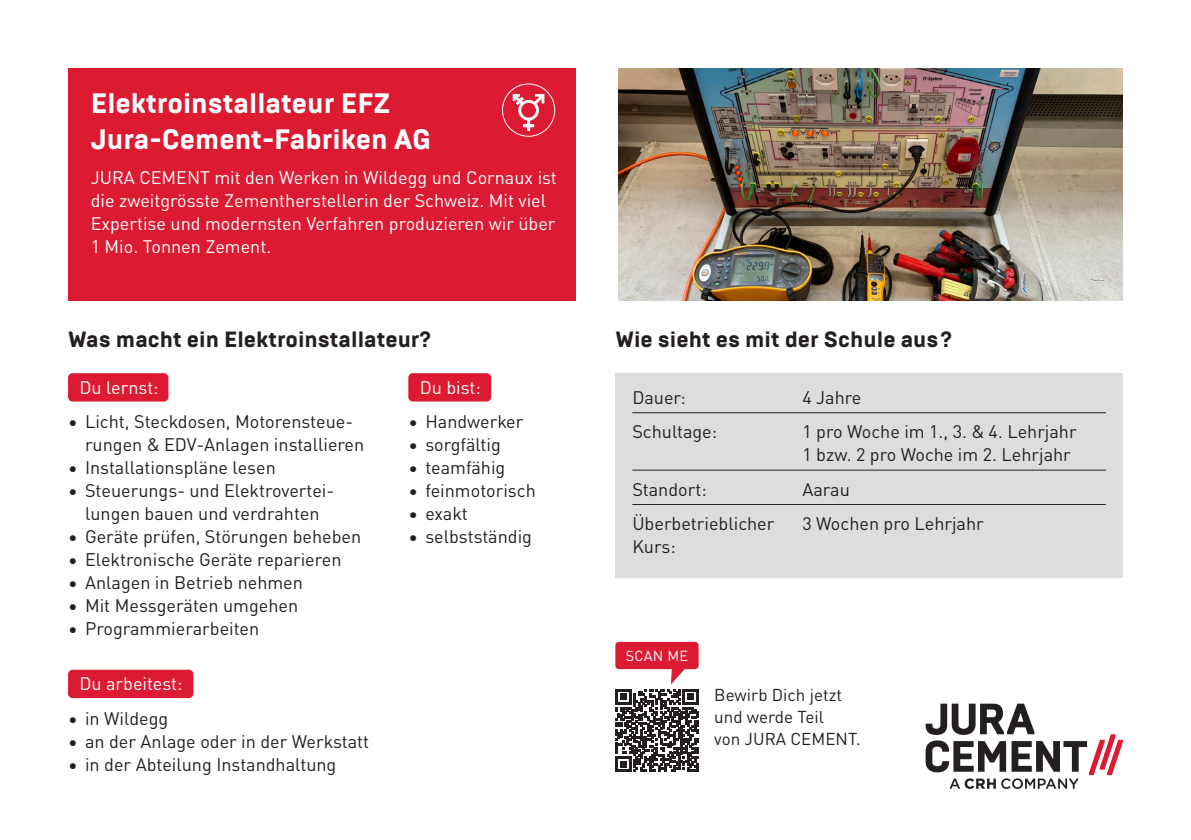
<style>
.page{position:relative;width:1191px;height:840px;background:#fff}
.page>*{position:absolute;margin:0;border:0;box-sizing:border-box;transform-origin:0 0}
.t1{font:800 28px "Brutal Type";color:#fff}
.t2{font:800 22px "Brutal Type";color:#231f20}
.t3{font:18px/23px "DIN Pro";color:#231f20}
.t4{font:18px/23px "DIN Pro";color:#fff}
.t5{font:17px/22px "DIN Pro";color:#231f20}
.t6{font:14.4px "DIN Pro";letter-spacing:.015em;color:#fff}
</style>
<div class="page">
<div style="left:68px;top:68px;width:507px;height:232px;background:#dc1a32"></div>
<div style="left:68px;top:373px;width:100px;height:28px;background:#dc1a32;border-radius:5px"></div>
<div style="left:408px;top:373px;width:83px;height:28px;background:#dc1a32;border-radius:5px"></div>
<div style="left:68px;top:669px;width:125px;height:28px;background:#dc1a32;border-radius:5px"></div>
<img style="left:618px;top:68px;width:505px;height:232px">
<div style="left:615px;top:373px;width:508px;height:204px;background:#dcdddf"></div>
<hr style="left:632px;top:412px;width:474px;height:1px;background:#231f20">
<hr style="left:632px;top:469px;width:474px;height:1px;background:#231f20">
<hr style="left:632px;top:504px;width:474px;height:1px;background:#231f20">
<div style="left:615px;top:641px;width:83px;height:27px;background:#dc1a32;border-radius:4px"></div>
<svg style="left:615px;top:667px;width:83px;height:104px"></svg>
<div style="left:502px;top:83px;width:53px;height:54px;border:1px solid #fff;border-radius:50%"></div>
<svg style="left:513px;top:94px;width:31px;height:37px"></svg>
<svg style="left:925px;top:703px;width:198px;height:85px"></svg>
<p class="t1" style="left:91px;top:86px;width:301px">Elektroinstallateur EFZ</p>
<p class="t1" style="left:91px;top:122px;width:342px">Jura-Cement-Fabriken AG</p>
<p class="t4" style="left:91px;top:164px;width:468px">JURA CEMENT mit den Werken in Wildegg und Cornaux ist die zweitgrösste Zementherstellerin der Schweiz. Mit viel Expertise und modernsten Verfahren produzieren wir über 1 Mio. Tonnen Zement.</p>
<p class="t2" style="left:68px;top:325px;width:364px">Was macht ein Elektroinstallateur?</p>
<p class="t4" style="left:79px;top:374px;width:81px">Du lernst:</p>
<p class="t4" style="left:420px;top:374px;width:63px">Du bist:</p>
<p class="t3" style="left:85px;top:408px;width:281px;text-indent:-17px">• Licht, Steckdosen, Motorensteue&shy;rungen &amp; EDV-Anlagen installieren</p>
<p class="t3" style="left:68px;top:454px;width:209px">• Installationspläne lesen</p>
<p class="t3" style="left:68px;top:477px;width:267px;text-align:center">• Steuerungs- und Elektrovertei&shy;lungen bauen und verdrahten</p>
<p class="t3" style="left:68px;top:523px;width:295px">• Geräte prüfen, Störungen beheben</p>
<p class="t3" style="left:68px;top:546px;width:275px">• Elektronische Geräte reparieren</p>
<p class="t3" style="left:68px;top:569px;width:236px">• Anlagen in Betrieb nehmen</p>
<p class="t3" style="left:68px;top:592px;width:232px">• Mit Messgeräten umgehen</p>
<p class="t3" style="left:68px;top:615px;width:193px">• Programmierarbeiten</p>
<p class="t3" style="left:408px;top:408px;width:117px">• Handwerker</p>
<p class="t3" style="left:408px;top:431px;width:94px">• sorgfältig</p>
<p class="t3" style="left:408px;top:454px;width:99px">• teamfähig</p>
<p class="t3" style="left:408px;top:477px;width:129px">• feinmotorisch</p>
<p class="t3" style="left:408px;top:500px;width:61px">• exakt</p>
<p class="t3" style="left:408px;top:523px;width:125px">• selbstständig</p>
<p class="t4" style="left:79px;top:670px;width:105px">Du arbeitest:</p>
<p class="t3" style="left:68px;top:705px;width:102px">• in Wildegg</p>
<p class="t3" style="left:68px;top:728px;width:302px">• an der Anlage oder in der Werkstatt</p>
<p class="t3" style="left:68px;top:751px;width:270px">• in der Abteilung Instandhaltung</p>
<p class="t2" style="left:615px;top:325px;width:338px">Wie sieht es mit der Schule aus?</p>
<p class="t3" style="left:632px;top:384px;width:55px">Dauer:</p>
<p class="t3" style="left:802px;top:384px;width:61px">4 Jahre</p>
<p class="t3" style="left:632px;top:419px;width:86px">Schultage:</p>
<p class="t3" style="left:802px;top:419px;width:276px">1 pro Woche im 1., 3. &amp; 4. Lehrjahr<br>1 bzw. 2 pro Woche im 2. Lehrjahr</p>
<p class="t3" style="left:632px;top:476px;width:76px">Standort:</p>
<p class="t3" style="left:802px;top:476px;width:49px">Aarau</p>
<p class="t3" style="left:632px;top:510px;width:144px">Überbetrieblicher</p>
<p class="t3" style="left:802px;top:510px;width:183px">3 Wochen pro Lehrjahr</p>
<p class="t3" style="left:632px;top:533px;width:45px">Kurs:</p>
<p class="t6" style="left:626px;top:644px;width:64px">SCAN ME</p>
<p class="t5" style="left:714px;top:682px;width:148px">Bewirb Dich jetzt und werde Teil<br>von JURA CEMENT.</p>
</div>
